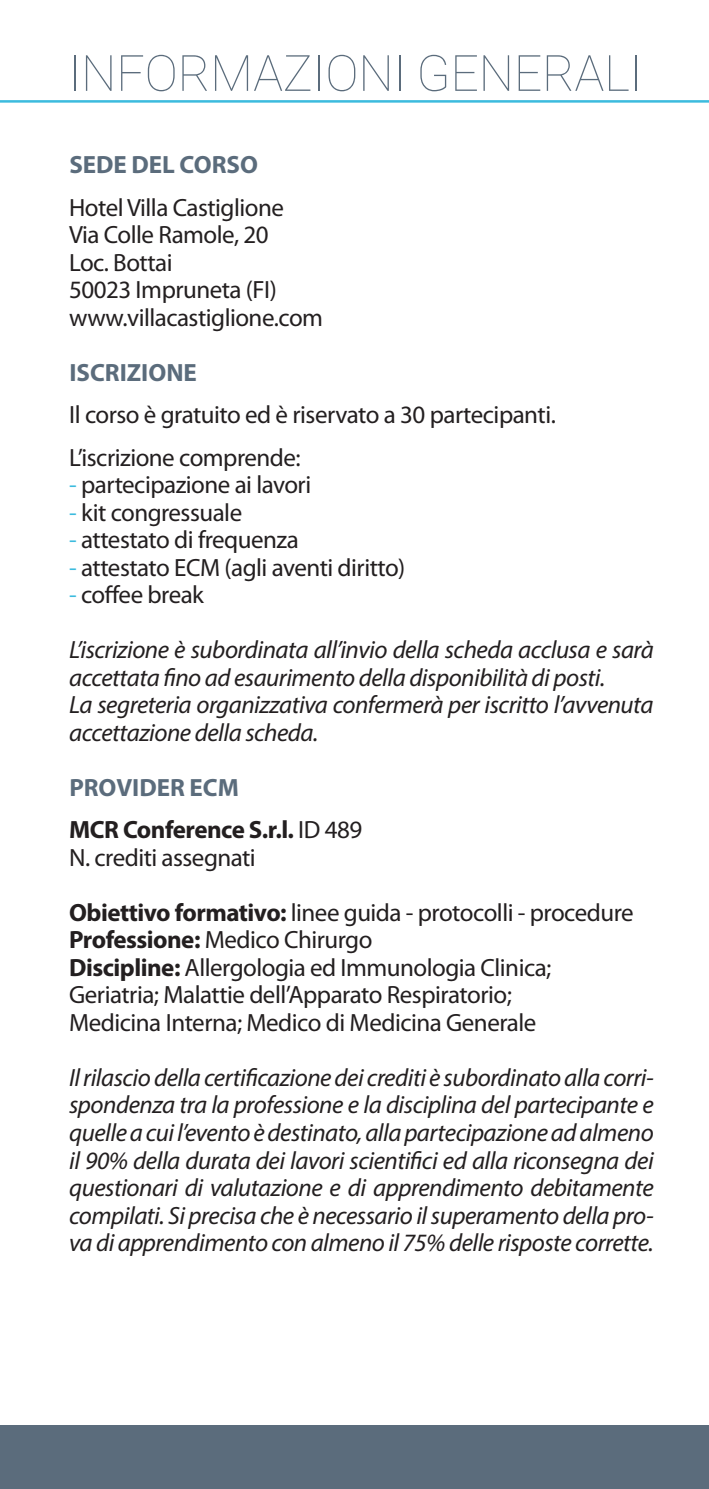
<style>
.page{position:relative;width:709px;height:1489px;background:#fff}
.page>*{position:absolute;margin:0;border:0;box-sizing:border-box;transform-origin:0 0}
.t1{font:100 50px "Roboto";letter-spacing:-.005em;color:#5b6c7c}
.t2{font:italic 25px/27.5px "Myriad Pro";letter-spacing:-.02em;color:#231f20}
.t3{font:25px "Myriad Pro";letter-spacing:-.02em;color:#231f20}
.t4{font:700 25px "Myriad Pro";color:#5b6c7c}
.t5{font:700 25px "Myriad Pro";letter-spacing:-.02em;color:#231f20}
.s1{color:#3cbbde}
.s2{font-weight:400}
.s3{font-weight:700}
</style>
<div class="page">
<div style="left:0;top:1425px;width:709px;height:63px;background:#5b6c7c"></div>
<hr style="left:0;top:100px;width:709px;height:3px;background:#3cbbde">
<p class="t1" style="left:68px;top:38px;width:576px">INFORMAZIONI GENERALI</p>
<p class="t4" style="left:69px;top:148px;width:190px">SEDE DEL CORSO</p>
<p class="t3" style="left:69px;top:193px;width:216px">Hotel Villa Castiglione</p>
<p class="t3" style="left:69px;top:221px;width:201px">Via Colle Ramole, 20</p>
<p class="t3" style="left:69px;top:248px;width:105px">Loc. Bottai</p>
<p class="t3" style="left:69px;top:276px;width:209px">50023 Impruneta (FI)</p>
<p class="t3" style="left:69px;top:303px;width:255px">www.villacastiglione.com</p>
<p class="t4" style="left:69px;top:356px;width:129px">ISCRIZIONE</p>
<p class="t3" style="left:69px;top:401px;width:488px">Il corso è gratuito ed è riservato a 30 partecipanti.</p>
<p class="t3" style="left:69px;top:443px;width:233px">L’iscrizione comprende:</p>
<p class="t3" style="left:69px;top:471px;width:244px"><span class="s1">-</span> partecipazione ai lavori</p>
<p class="t3" style="left:69px;top:498px;width:175px"><span class="s1">-</span> kit congressuale</p>
<p class="t3" style="left:69px;top:526px;width:231px"><span class="s1">-</span> attestato di frequenza</p>
<p class="t3" style="left:69px;top:553px;width:338px"><span class="s1">-</span> attestato ECM (agli aventi diritto)</p>
<p class="t3" style="left:69px;top:581px;width:136px"><span class="s1">-</span> coffee break</p>
<p class="t2" style="left:69px;top:635px;width:586px">L’iscrizione è subordinata all’invio della scheda acclusa e sarà accettata fino ad esaurimento della disponibilità di posti.</p>
<p class="t2" style="left:69px;top:690px;width:586px">La segreteria organizzativa confermerà per iscritto l’avvenuta accettazione della scheda.</p>
<p class="t4" style="left:69px;top:771px;width:171px">PROVIDER ECM</p>
<p class="t5" style="left:69px;top:813px;width:294px">MCR Conference S.r.l. <span class="s2">ID 489</span></p>
<p class="t3" style="left:69px;top:843px;width:188px">N. crediti assegnati</p>
<p class="t3" style="left:69px;top:898px;width:566px"><span class="s3">Obiettivo formativo:</span> linee guida - protocolli - procedure</p>
<p class="t3" style="left:69px;top:926px;width:305px"><span class="s3">Professione:</span> Medico Chirurgo</p>
<p class="t3" style="left:69px;top:953px;width:484px"><span class="s3">Discipline:</span> Allergologia ed Immunologia Clinica;</p>
<p class="t3" style="left:69px;top:981px;width:444px">Geriatria; Malattie dell’Apparato Respiratorio;</p>
<p class="t3" style="left:69px;top:1008px;width:469px">Medicina Interna; Medico di Medicina Generale</p>
<p class="t2" style="left:69px;top:1063px;width:586px;text-align:justify">Il rilascio della certificazione dei crediti è subordinato alla corri&shy;spondenza tra la professione e la disciplina del partecipante e quelle a cui l’evento è destinato, alla partecipazione ad almeno il 90% della durata dei lavori scientifici ed alla riconsegna dei questionari di valutazione e di apprendimento debitamente compilati. Si precisa che è necessario il superamento della pro&shy;va di apprendimento con almeno il 75% delle risposte corrette.</p>
</div>
